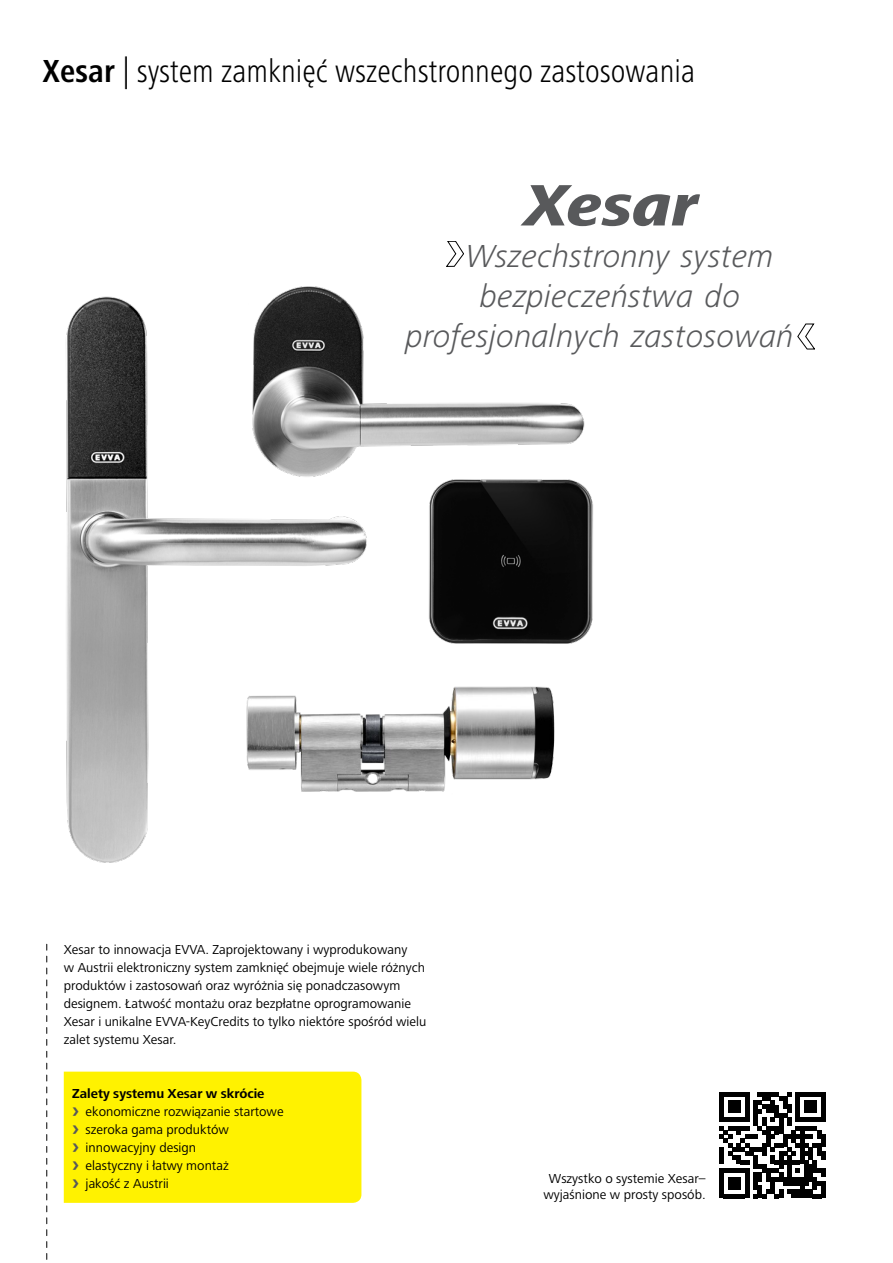
<style>
.page{position:relative;width:893px;height:1263px;background:#fff}
.page>*{position:absolute;margin:0;border:0;box-sizing:border-box;transform-origin:0 0}
.Tabelle_kurz_Ausführ{font:italic 300 33px "Frutiger Next LTCE";color:#58595b}
.t1{font:300 condensed 33px "Frutiger Next LTCE";color:#000}
.Fließtext_9{font:13.5px/18px "Frutiger Next LTCE";color:#000}
.fließtext_Aufzählung{font:700 13.5px "Frutiger Next LTCE";color:#000}
.s1{font-weight:700}
.s2{font-weight:700;font-size:21px;color:#58595b}
</style>
<div class="page">
<img style="left:407px;top:403px;width:178px;height:43px">
<img style="left:66px;top:286px;width:341px;height:577px">
<img style="left:429px;top:479px;width:164px;height:165px">
<img style="left:171px;top:667px;width:384px;height:151px">
<svg style="left:47px;top:944px;width:1px;height:316px"></svg>
<div style="left:64px;top:1071px;width:297px;height:132px;background:#fff200"></div>
<svg style="left:520px;top:185px;width:180px;height:41px"></svg>
<svg style="left:446px;top:241px;width:18px;height:26px"></svg>
<svg style="left:797px;top:324px;width:18px;height:25px"></svg>
<svg style="left:719px;top:1092px;width:107px;height:106px"></svg>
<div style="left:821px;top:1139px;width:5px;height:8px;background:#000"></div>
<div style="left:821px;top:1151px;width:5px;height:9px;background:#000"></div>
<div style="left:821px;top:1168px;width:5px;height:9px;background:#000"></div>
<div style="left:821px;top:1181px;width:5px;height:8px;background:#000"></div>
<div style="left:821px;top:1189px;width:5px;height:9px;background:#000"></div>
<p class="t1" style="left:43px;top:52px;width:654px"><span class="s1">Xesar</span> | system zamknięć wszechstronnego zastosowania</p>
<p class="Tabelle_kurz_Ausführ" style="left:466px;top:238px;width:309px">Wszechstronny system</p>
<p class="Tabelle_kurz_Ausführ" style="left:480px;top:277px;width:262px">bezpieczeństwa do</p>
<p class="Tabelle_kurz_Ausführ" style="left:406px;top:317px;width:390px">profesjonalnych zastosowań</p>
<p class="Fließtext_9" style="left:64px;top:941px;width:364px">Xesar to innowacja EVVA. Zaprojektowany i wyprodukowany<br>w Austrii elektroniczny system zamknięć obejmuje wiele różnych produktów i zastosowań oraz wyróżnia się ponadczasowym designem. Łatwość montażu oraz bezpłatne oprogramowanie Xesar i unikalne EVVA-KeyCredits to tylko niektóre spośród wielu zalet systemu Xesar.</p>
<p class="fließtext_Aufzählung" style="left:72px;top:1086px;width:194px">Zalety systemu Xesar w skrócie</p>
<p class="Fließtext_9" style="left:72px;top:1103px;width:213px"><span class="s2">›</span> ekonomiczne rozwiązanie startowe</p>
<p class="Fließtext_9" style="left:72px;top:1121px;width:158px"><span class="s2">›</span> szeroka gama produktów</p>
<p class="Fließtext_9" style="left:72px;top:1139px;width:125px"><span class="s2">›</span> innowacyjny design</p>
<p class="Fließtext_9" style="left:72px;top:1157px;width:158px"><span class="s2">›</span> elastyczny i łatwy montaż</p>
<p class="Fließtext_9" style="left:72px;top:1175px;width:98px"><span class="s2">›</span> jakość z Austrii</p>
<p class="Fließtext_9" style="left:543px;top:1170px;width:164px;line-height:16.2px;text-align:center">Wszystko o systemie Xesar– wyjaśnione w prosty sposób.</p>
</div>
